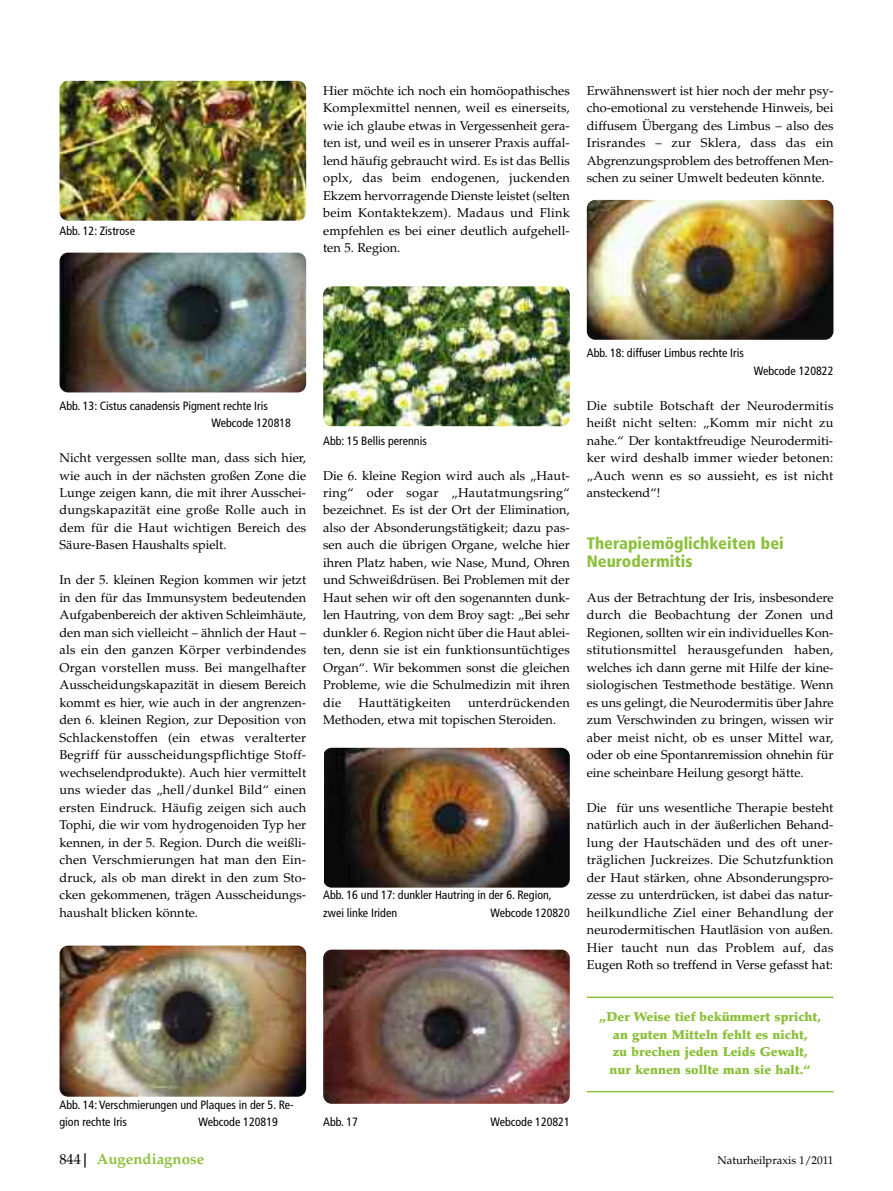
<style>
.page{position:relative;width:893px;height:1191px;background:#fff}
.page>*{position:absolute;margin:0;border:0;box-sizing:border-box;transform-origin:0 0}
.t1{font:900 condensed 16.5px/17.4px "Frutiger LT Pro";color:#8cc03b}
.t2{font:700 15px "Palatino LT Std";color:#8cc03b}
.t3{font:12.75px/17.5px "Palatino LT Std";color:#000;text-align:justify}
.t4{font:900 12.75px/17.4px "Palatino LT Std";color:#8cc03b;text-align:center}
.t5{font:12.75px "Palatino LT Std";letter-spacing:.02em;color:#000}
.t6{font:condensed 12px/17.4px "Frutiger LT Pro";color:#000}
.t7{font:11.25px "Palatino LT Std";color:#000}
.s1{font-weight:400;font-size:14.25px;color:#000}
.s2{font-size:14.25px;color:#000}
</style>
<div class="page">
<hr style="left:587px;top:996px;width:246px;height:2px;background:#8cc03b">
<hr style="left:587px;top:1091px;width:246px;height:1px;background:#8cc03b">
<img style="left:60px;top:81px;width:246px;height:140px;border-radius:9px">
<img style="left:60px;top:253px;width:246px;height:139px;border-radius:9px">
<img style="left:323px;top:286px;width:247px;height:140px;border-radius:9px">
<img style="left:60px;top:945px;width:246px;height:151px;border-radius:9px">
<img style="left:324px;top:748px;width:246px;height:139px;border-radius:9px">
<img style="left:323px;top:949px;width:247px;height:154px;border-radius:9px">
<img style="left:587px;top:200px;width:246px;height:140px;border-radius:9px">
<p class="t6" style="left:60px;top:223px;width:77px">Abb. 12: Zistrose</p>
<p class="t3" style="left:323px;top:83px;width:248px">Hier möchte ich noch ein homöopathisches Komplexmittel nennen, weil es einerseits, wie ich glaube etwas in Vergessenheit gera&shy;ten ist, und weil es in unserer Praxis auffal&shy;lend häufig gebraucht wird. Es ist das Bellis oplx, das beim endogenen, juckenden Ekzem hervorragende Dienste leistet (selten beim Kontaktekzem). Madaus und Flink empfehlen es bei einer deutlich aufgehell&shy;ten 5. Region.</p>
<p class="t3" style="left:587px;top:83px;width:248px">Erwähnenswert ist hier noch der mehr psy&shy;cho-emotional zu verstehende Hinweis, bei diffusem Übergang des Limbus – also des Irisrandes – zur Sklera, dass das ein Abgrenzungsproblem des betroffenen Men&shy;schen zu seiner Umwelt bedeuten könnte.</p>
<p class="t6" style="left:212px;top:398px;width:81px;text-indent:-152px">Abb. 13: Cistus canadensis Pigment rechte Iris<br>Webcode 120818</p>
<p class="t3" style="left:60px;top:450px;width:248px">Nicht vergessen sollte man, dass sich hier, wie auch in der nächsten großen Zone die Lunge zeigen kann, die mit ihrer Ausschei&shy;dungskapazität eine große Rolle auch in dem für die Haut wichtigen Bereich des Säure-Basen Haushalts spielt.</p>
<p class="t3" style="left:60px;top:573px;width:248px">In der 5. kleinen Region kommen wir jetzt in den für das Immunsystem bedeutenden Aufgabenbereich der aktiven Schleimhäute, den man sich vielleicht – ähnlich der Haut – als ein den ganzen Körper verbindendes Organ vorstellen muss. Bei mangelhafter Ausscheidungskapazität in diesem Bereich kommt es hier, wie auch in der angrenzen&shy;den 6. kleinen Region, zur Deposition von Schlackenstoffen (ein etwas veralterter Begriff für ausscheidungspflichtige Stoff&shy;wechselendprodukte). Auch hier vermittelt uns wieder das „hell/dunkel Bild“ einen ersten Eindruck. Häufig zeigen sich auch Tophi, die wir vom hydrogenoiden Typ her kennen, in der 5. Region. Durch die weißli&shy;chen Verschmierungen hat man den Ein&shy;druck, als ob man direkt in den zum Sto&shy;cken gekommenen, trägen Ausscheidungs&shy;haushalt blicken könnte.</p>
<p class="t6" style="left:323px;top:433px;width:105px">Abb: 15 Bellis perennis</p>
<p class="t3" style="left:323px;top:468px;width:248px">Die 6. kleine Region wird auch als „Haut&shy;ring“ oder sogar „Hautatmungsring“ bezeichnet. Es ist der Ort der Elimination, also der Absonderungstätigkeit; dazu pas&shy;sen auch die übrigen Organe, welche hier ihren Platz haben, wie Nase, Mund, Ohren und Schweißdrüsen. Bei Problemen mit der Haut sehen wir oft den sogenannten dunk&shy;len Hautring, von dem Broy sagt: „Bei sehr dunkler 6. Region nicht über die Haut ablei&shy;ten, denn sie ist ein funktionsuntüchtiges Organ“. Wir bekommen sonst die gleichen Probleme, wie die Schulmedizin mit ihren die</p>
<p class="t3" style="left:323px;top:695px;width:248px;text-indent:145px">unterdrückenden<br>Methoden, etwa mit topischen Steroiden.</p>
<p class="t5" style="left:358px;top:697px;width:94px">Hauttätigkeiten</p>
<p class="t6" style="left:323px;top:887px;width:230px">Abb. 16 und 17: dunkler Hautring in der 6. Region, zwei linke Iriden</p>
<p class="t6" style="left:490px;top:905px;width:81px">Webcode 120820</p>
<p class="t6" style="left:60px;top:1097px;width:236px">Abb. 14: Verschmierungen und Plaques in der 5. Re&shy;gion rechte Iris</p>
<p class="t6" style="left:198px;top:1114px;width:81px">Webcode 120819</p>
<p class="t6" style="left:323px;top:1114px;width:36px">Abb. 17</p>
<p class="t6" style="left:490px;top:1114px;width:81px">Webcode 120821</p>
<p class="t6" style="left:587px;top:345px;width:158px">Abb. 18: diffuser Limbus rechte Iris</p>
<p class="t6" style="left:754px;top:363px;width:81px">Webcode 120822</p>
<p class="t3" style="left:587px;top:398px;width:248px">Die subtile Botschaft der Neurodermitis heißt nicht selten: „Komm mir nicht zu nahe.“ Der kontaktfreudige Neurodermiti&shy;ker wird deshalb immer wieder betonen: „Auch wenn es so aussieht, es ist nicht ansteckend“!</p>
<p class="t1" style="left:587px;top:537px;width:198px">Therapiemöglichkeiten bei<br>Neurodermitis</p>
<p class="t3" style="left:587px;top:590px;width:248px">Aus der Betrachtung der Iris, insbesondere durch die Beobachtung der Zonen und Regionen, sollten wir ein individuelles Kon&shy;stitutionsmittel herausgefunden haben, welches ich dann gerne mit Hilfe der kine&shy;siologischen Testmethode bestätige. Wenn es uns gelingt, die Neurodermitis über Jahre zum Verschwinden zu bringen, wissen wir aber meist nicht, ob es unser Mittel war, oder ob eine Spontanremission ohnehin für eine scheinbare Heilung gesorgt hätte.</p>
<p class="t3" style="left:587px;top:800px;width:248px">Die für uns wesentliche Therapie besteht natürlich auch in der äußerlichen Behand&shy;lung der Hautschäden und des oft uner&shy;träglichen Juckreizes. Die Schutzfunktion der Haut stärken, ohne Absonderungspro&shy;zesse zu unterdrücken, ist dabei das natur&shy;heilkundliche Ziel einer Behandlung der neurodermitischen Hautläsion von außen.<br>Hier taucht nun das Problem auf, das Eugen Roth so treffend in Verse gefasst hat:</p>
<p class="t4" style="left:599px;top:1009px;width:223px">„Der Weise tief bekümmert spricht, an guten Mitteln fehlt es nicht,<br>zu brechen jeden Leids Gewalt,<br>nur kennen sollte man sie halt.“</p>
<p class="t2" style="left:60px;top:1152px;width:146px"><span class="s1">844</span><span class="s2">|</span> Augendiagnose</p>
<p class="t7" style="left:717px;top:1155px;width:117px">Naturheilpraxis 1/2011</p>
</div>
